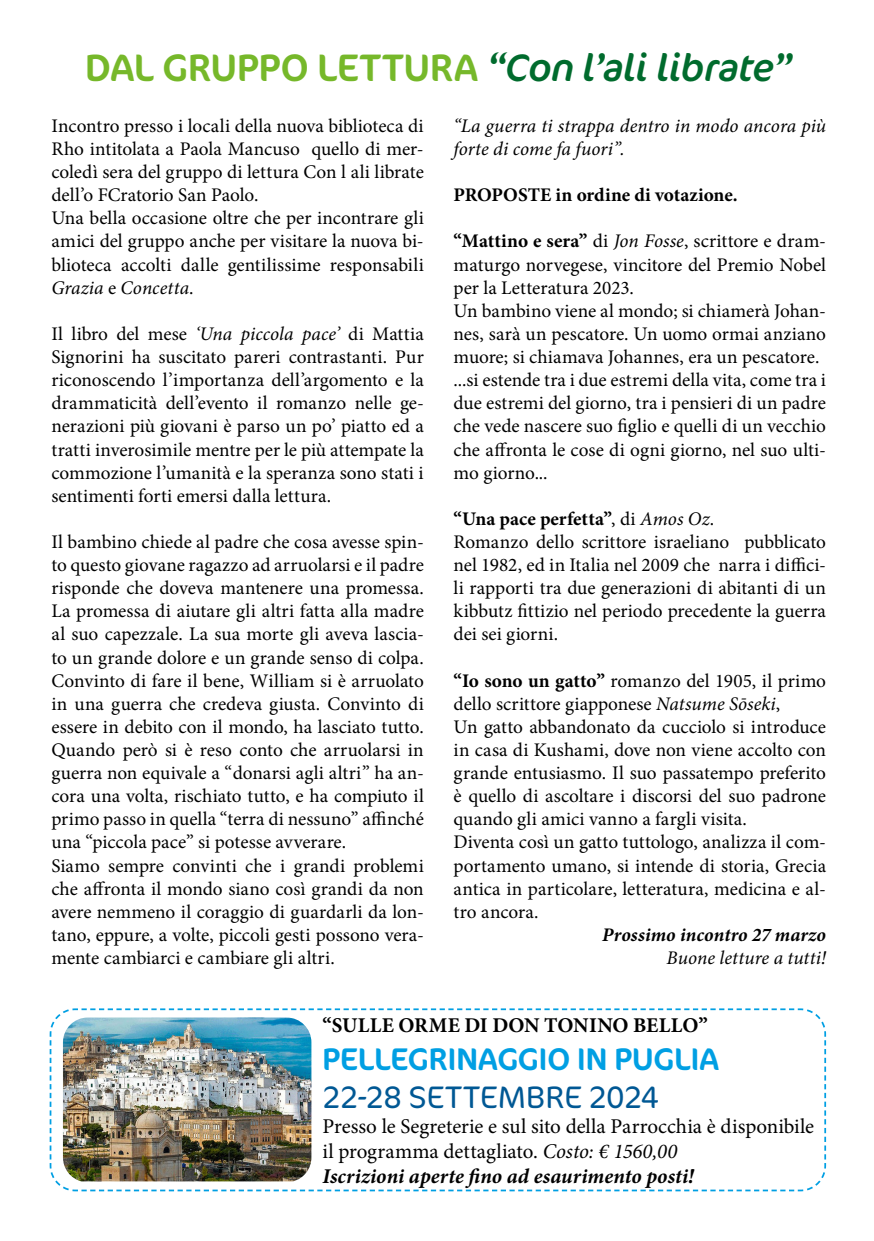
<style>
.page{position:relative;width:874px;height:1241px;background:#fff}
.page>*{position:absolute;margin:0;border:0;box-sizing:border-box;transform-origin:0 0}
.t1{font:italic 38.5px "Cocon Pro";letter-spacing:-.005em;color:#006b2d}
.t2{font:31.5px "Cocon Pro";color:#009fe3}
.t3{font:300 31.5px "Cocon Pro";color:#005894}
.t4{font:21px/25.2px "Minion Pro";color:#000}
.t5{font:700 21px "Minion Pro";letter-spacing:.005em;color:#000}
.t6{font:19.25px/23.1px "Minion Pro";color:#000}
.t7{font:italic 19.25px/23.1px "Minion Pro";color:#000}
.t8{font:700 19.25px "Minion Pro";letter-spacing:-.005em;color:#000}
.t9{font:italic 700 19.25px "Minion Pro";letter-spacing:.005em;color:#000}
.s1{font-style:normal;color:#76b82a}
.s2{font-style:italic}
.s3{font-weight:700}
.s4{font-weight:700;font-style:italic}
</style>
<div class="page">
<svg style="left:49px;top:1008px;width:777px;height:183px"></svg>
<img style="left:63px;top:1017px;width:248px;height:164px">
<h1 class="t1" style="left:85px;top:41px;width:707px"><span class="s1">DAL GRUPPO LETTURA</span> “Con l’ali librate”</h1>
<p class="t6" style="left:51px;top:114px;width:374px">Incontro presso i locali della nuova biblioteca di Rho intitolata a Paola Mancuso quello di mer&shy;coledì sera del gruppo di lettura Con l ali librate dell’o FCratorio San Paolo.<br>Una bella occasione oltre che per incontrare gli amici del gruppo anche per visitare la nuova bi&shy;blioteca accolti dalle gentilissime responsabili <span class="s2">Grazia</span> e <span class="s2">Concetta</span>.</p>
<p class="t6" style="left:51px;top:322px;width:374px;text-align:justify">Il libro del mese <span class="s2">‘Una piccola pace’</span> di Mattia Signorini ha suscitato pareri contrastanti. Pur riconoscendo l’importanza dell’argomento e la drammaticità dell’evento il romanzo nelle ge&shy;nerazioni più giovani è parso un po’ piatto ed a tratti inverosimile mentre per le più attempate la commozione l’umanità e la speranza sono stati i sentimenti forti emersi dalla lettura.</p>
<p class="t6" style="left:51px;top:530px;width:374px">Il bambino chiede al padre che cosa avesse spin&shy;to questo giovane ragazzo ad arruolarsi e il padre risponde che doveva mantenere una promessa.<br>La promessa di aiutare gli altri fatta alla madre al suo capezzale. La sua morte gli aveva lascia&shy;to un grande dolore e un grande senso di colpa.<br>Convinto di fare il bene, William si è arruolato in una guerra che credeva giusta. Convinto di essere in debito con il mondo, ha lasciato tutto.<br>Quando però si è reso conto che arruolarsi in guerra non equivale a “donarsi agli altri” ha an&shy;cora una volta, rischiato tutto, e ha compiuto il primo passo in quella “terra di nessuno” affinché una “piccola pace” si potesse avverare.<br>Siamo sempre convinti che i grandi problemi che affronta il mondo siano così grandi da non avere nemmeno il coraggio di guardarli da lon&shy;tano, eppure, a volte, piccoli gesti possono vera&shy;mente cambiarci e cambiare gli altri.</p>
<p class="t7" style="left:453px;top:114px;width:374px">“La guerra ti strappa dentro in modo ancora più forte di come fa fuori”.</p>
<p class="t8" style="left:453px;top:181px;width:285px">PROPOSTE in ordine di votazione.</p>
<p class="t6" style="left:453px;top:230px;width:374px"><span class="s3">“Mattino e sera”</span> di <span class="s2">Jon Fosse</span>, scrittore e dram&shy;maturgo norvegese, vincitore del Premio Nobel per la Letteratura 2023.<br>Un bambino viene al mondo; si chiamerà Johan&shy;nes, sarà un pescatore. Un uomo ormai anziano muore; si chiamava Johannes, era un pescatore. ...si estende tra i due estremi della vita, come tra i due estremi del giorno, tra i pensieri di un padre che vede nascere suo figlio e quelli di un vecchio che affronta le cose di ogni giorno, nel suo ulti&shy;mo giorno...</p>
<p class="t6" style="left:453px;top:507px;width:374px"><span class="s3">“Una pace perfetta”</span>, di <span class="s2">Amos Oz</span>.<br>Romanzo dello scrittore israeliano pubblicato nel 1982, ed in Italia nel 2009 che narra i diffici&shy;li rapporti tra due generazioni di abitanti di un kibbutz fittizio nel periodo precedente la guerra dei sei giorni.</p>
<p class="t6" style="left:453px;top:669px;width:374px"><span class="s3">“Io sono un gatto”</span> romanzo del 1905, il primo dello scrittore giapponese <span class="s2">Natsume Sōseki</span>,<br>Un gatto abbandonato da cucciolo si introduce in casa di Kushami, dove non viene accolto con grande entusiasmo. Il suo passatempo preferito è quello di ascoltare i discorsi del suo padrone quando gli amici vanno a fargli visita.<br>Diventa così un gatto tuttologo, analizza il com&shy;portamento umano, si intende di storia, Grecia antica in particolare, letteratura, medicina e al&shy;tro ancora.</p>
<p class="t9" style="left:602px;top:920px;width:225px">Prossimo incontro 27 marzo</p>
<p class="t7" style="left:666px;top:946px;width:161px">Buone letture a tutti!</p>
<p class="t5" style="left:322px;top:1010px;width:386px">“SULLE ORME DI DON TONINO BELLO”</p>
<h2 class="t2" style="left:322px;top:1037px;width:398px">PELLEGRINAGGIO IN PUGLIA</h2>
<h2 class="t3" style="left:322px;top:1075px;width:338px">22-28 SETTEMBRE 2024</h2>
<p class="t4" style="left:322px;top:1113px;width:493px">Presso le Segreterie e sul sito della Parrocchia è disponibile il programma dettagliato. <span class="s2">Costo: € 1560,00<br></span><span class="s4">Iscrizioni aperte fino ad esaurimento posti!</span></p>
</div>
